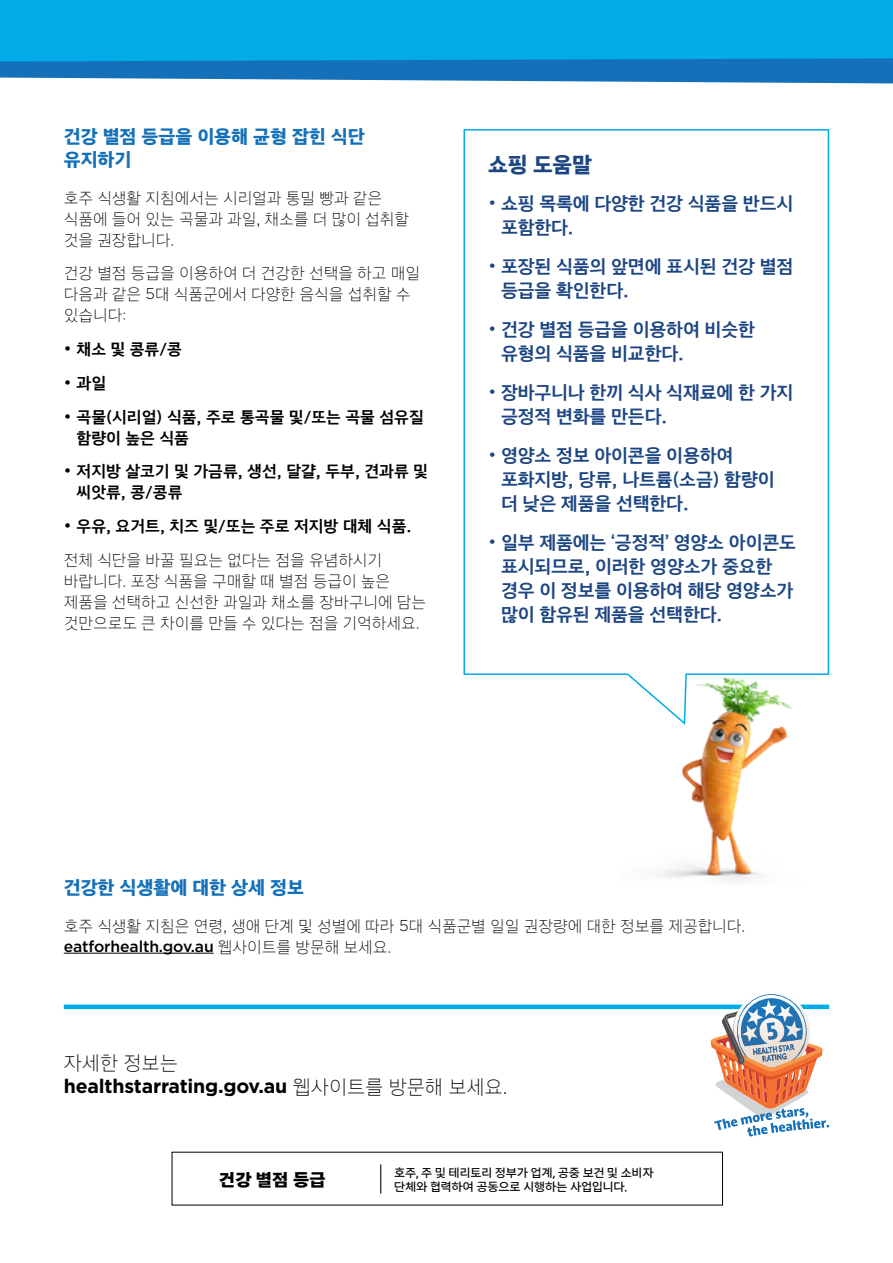
<style>
.page{position:relative;width:893px;height:1263px;background:#fff}
.page>*{position:absolute;margin:0;border:0;box-sizing:border-box;transform-origin:0 0}
.t1{font:21px "OTM Gothic H";color:#1c4582}
.t2{font:700 19.5px "Gotham";letter-spacing:-.01em;color:#000}
.t3{font:19.5px "OTM Gothic UL";letter-spacing:-.01em;color:#000}
.t4{font:18px/24px "OTM Gothic B";letter-spacing:-.01em;color:#1c4582}
.t5{font:18px/22.5px "OTM Gothic H";color:#1471b9}
.t6{font:900 17.7px "Seol Sans";color:#000}
.t7{font:15.75px/21px "OTM Gothic UL";letter-spacing:-.01em;color:#000}
.t8{font:15.75px/21px "OTM Gothic B";color:#000}
.t9{font:500 15.75px "Gotham";letter-spacing:-.01em;color:#000}
.t10{font:12px "Seol Sans";letter-spacing:-.02em;color:#000}
.s1{font-family:"Gotham";font-weight:300}
.s2{font-family:"Gotham";font-weight:500}
.s3{font-family:"OTM Gothic UL";font-weight:400}
</style>
<div class="page">
<img style="left:659px;top:726px;width:130px;height:156px">
<div style="left:0;top:0;width:893px;height:70px;background:#00abe7"></div>
<svg style="left:0;top:58px;width:893px;height:25px"></svg>
<div style="left:64px;top:1004px;width:765px;height:5px;background:#00abe7"></div>
<svg style="left:463px;top:129px;width:367px;height:597px"></svg>
<hr style="left:64px;top:953px;width:150px;height:1px;background:#000">
<svg style="left:380px;top:1164px;width:1px;height:29px"></svg>
<svg style="left:709px;top:994px;width:120px;height:142px"></svg>
<p class="t5" style="left:64px;top:126px;width:302px">건강 별점 등급을 이용해 균형 잡힌 식단 유지하기</p>
<p class="t7" style="left:64px;top:188px;width:347px">호주 식생활 지침에서는 시리얼과 통밀 빵과 같은 식품에 들어 있는 곡물과 과일, 채소를 더 많이 섭취할 것을 권장합니다.</p>
<p class="t7" style="left:64px;top:263px;width:358px">건강 별점 등급을 이용하여 더 건강한 선택을 하고 매일 다음과 같은 <span class="s1">5</span>대 식품군에서 다양한 음식을 섭취할 수 있습니다:</p>
<p class="t8" style="left:64px;top:339px;width:120px"><span class="s2">•</span> 채소 및 콩류/콩</p>
<p class="t8" style="left:64px;top:373px;width:44px"><span class="s2">•</span> 과일</p>
<p class="t8" style="left:77px;top:407px;width:349px;text-indent:-13px"><span class="s2">•</span> 곡물(시리얼) 식품, 주로 통곡물 및/또는 곡물 섬유질 함량이 높은 식품</p>
<p class="t8" style="left:77px;top:462px;width:353px;text-indent:-13px"><span class="s2">•</span> 저지방 살코기 및 가금류, 생선, 달걀, 두부, 견과류 및 씨앗류, 콩/콩류</p>
<p class="t8" style="left:64px;top:516px;width:349px"><span class="s2">•</span> 우유, 요거트, 치즈 및/또는 주로 저지방 대체 식품.</p>
<p class="t7" style="left:64px;top:550px;width:364px">전체 식단을 바꿀 필요는 없다는 점을 유념하시기 바랍니다. 포장 식품을 구매할 때 별점 등급이 높은 제품을 선택하고 신선한 과일과 채소를 장바구니에 담는 것만으로도 큰 차이를 만들 수 있다는 점을 기억하세요.</p>
<h1 class="t1" style="left:488px;top:154px;width:105px">쇼핑 도움말</h1>
<p class="t4" style="left:501px;top:193px;width:294px;text-indent:-13px"><span class="s1">•</span> 쇼핑 목록에 다양한 건강 식품을 반드시 포함한다.</p>
<p class="t4" style="left:501px;top:255px;width:294px;text-indent:-13px"><span class="s1">•</span> 포장된 식품의 앞면에 표시된 건강 별점 등급을 확인한다.</p>
<p class="t4" style="left:501px;top:318px;width:255px;text-indent:-13px"><span class="s1">•</span> 건강 별점 등급을 이용하여 비슷한 유형의 식품을 비교한다.</p>
<p class="t4" style="left:501px;top:381px;width:294px;text-indent:-13px"><span class="s1">•</span> 장바구니나 한끼 식사 식재료에 한 가지 긍정적 변화를 만든다.</p>
<p class="t4" style="left:501px;top:444px;width:275px;text-indent:-13px"><span class="s1">•</span> 영양소 정보 아이콘을 이용하여 포화지방, 당류, 나트륨(소금) 함량이 더 낮은 제품을 선택한다.</p>
<p class="t4" style="left:501px;top:531px;width:297px;text-indent:-13px"><span class="s1">•</span> 일부 제품에는 ‘긍정적’ 영양소 아이콘도 표시되므로, 이러한 영양소가 중요한 경우 이 정보를 이용하여 해당 영양소가 많이 함유된 제품을 선택한다.</p>
<p class="t5" style="left:64px;top:877px;width:242px">건강한 식생활에 대한 상세 정보</p>
<p class="t7" style="left:64px;top:916px;width:683px">호주 식생활 지침은 연령, 생애 단계 및 성별에 따라 <span class="s1">5</span>대 식품군별 일일 권장량에 대한 정보를 제공합니다.</p>
<p class="t9" style="left:64px;top:936px;width:329px">eatforhealth.gov.au <span class="s3">웹사이트를 방문해 보세요.</span></p>
<p class="t3" style="left:64px;top:1053px;width:116px">자세한 정보는</p>
<p class="t2" style="left:64px;top:1073px;width:445px">healthstarrating.gov.au <span class="s3">웹사이트를 방문해 보세요.</span></p>
<p class="t10" style="left:394px;top:1164px;width:261px">호주, 주 및 테리토리 정부가 업계, 공중 보건 및 소비자</p>
<p class="t6" style="left:219px;top:1168px;width:109px">건강 별점 등급</p>
<p class="t10" style="left:394px;top:1179px;width:235px">단체와 협력하여 공동으로 시행하는 사업입니다.</p>
</div>
